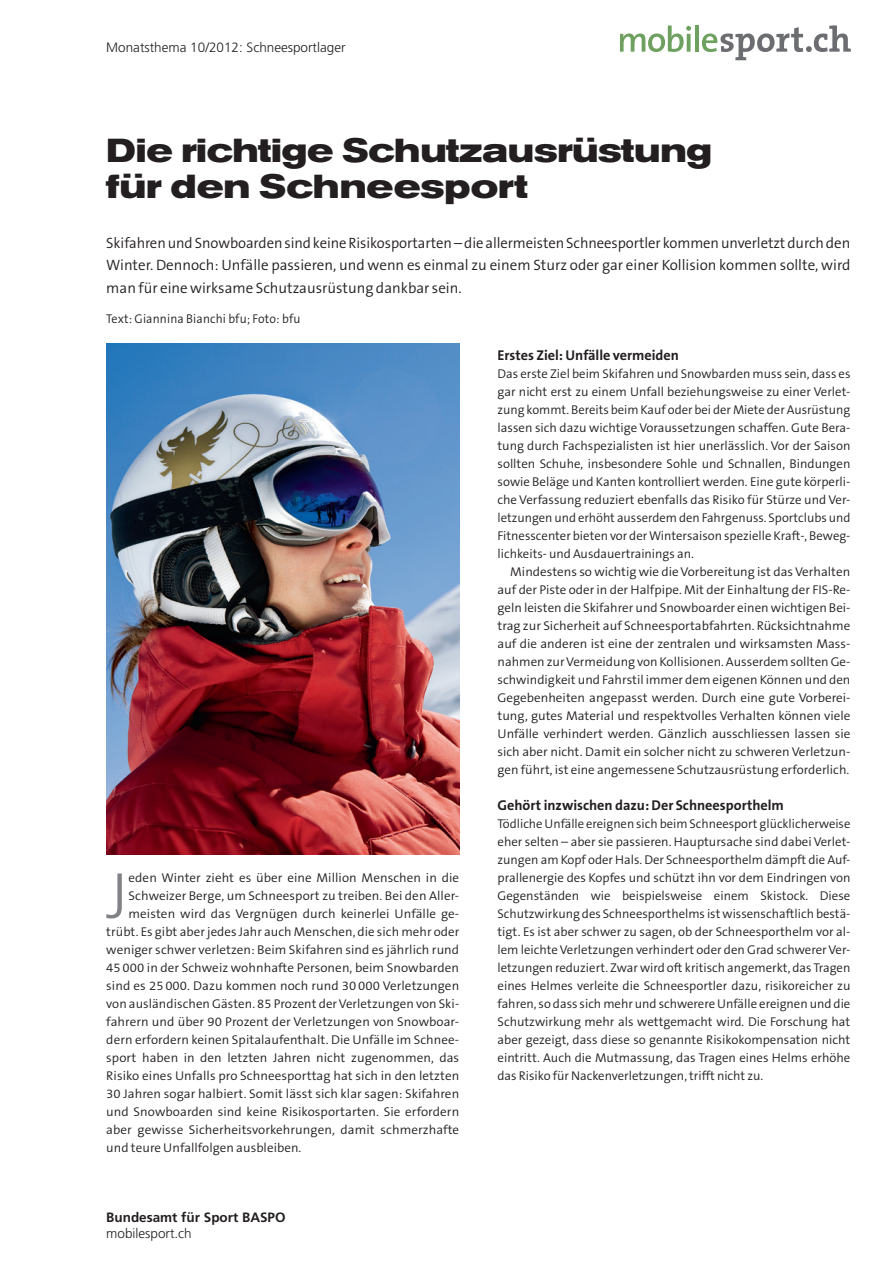
<style>
.page{position:relative;width:893px;height:1263px;background:#fff}
.page>*{position:absolute;margin:0;border:0;box-sizing:border-box;transform-origin:0 0}
.Textbeginn_d{font:300 66.15px "The Sans B3";color:#808285}
.Titel{font:700 expanded 33px/36px "Akzidenz Grotesk BE";letter-spacing:-.005em;color:#231f20}
.Lead{font:300 15px/22.5px "The Sans B4";color:#231f20;text-align:justify}
.Zwischentitel{font:700 14.25px "The Sans B7";color:#231f20}
.t1{font:300 13.5px "Frutiger LT";color:#231f20}
.t2{font:700 13.5px "Frutiger LT";color:#231f20}
.d_Sans_plain__Grund{font:300 12.75px/18px "The Sans B4";color:#231f20;text-align:justify}
.Textbeginn_d-2{font:300 12.75px "The Sans B4";letter-spacing:.005em;color:#231f20}
.Autor_und_Fotograf{font:300 12.75px "The Sans B4";letter-spacing:.015em;color:#231f20;scale:.95 1}
</style>
<div class="page">
<svg style="left:620px;top:26px;width:71px;height:26px"></svg>
<hr style="left:695px;top:26px;width:4px;height:26px;background:#6ea060">
<svg style="left:702px;top:26px;width:148px;height:34px"></svg>
<img style="left:106px;top:343px;width:353px;height:511px">
<p class="t1" style="left:106px;top:39px;width:241px">Monatsthema 10/2012: Schneesportlager</p>
<p class="Titel" style="left:106px;top:133px;width:607px">Die richtige Schutzausrüstung für den Schneesport</p>
<p class="Lead" style="left:106px;top:232px;width:746px">Skifahren und Snowboarden sind keine Risikosportarten – die allermeisten Schneesportler kommen unverletzt durch den Winter. Dennoch: Unfälle passieren, und wenn es einmal zu einem Sturz oder gar einer Kollision kommen sollte, wird man für eine wirksame Schutzausrüstung dankbar sein.</p>
<p class="Autor_und_Fotograf" style="left:106px;top:312px;width:206px">Text: Giannina Bianchi bfu; Foto: bfu</p>
<p class="Textbeginn_d" style="left:106px;top:862px;width:23px">J</p>
<p class="Textbeginn_d-2" style="left:129px;top:871px;width:332px">eden Winter zieht es über eine Million Menschen in die</p>
<p class="Textbeginn_d-2" style="left:129px;top:889px;width:332px">Schweizer Berge, um Schneesport zu treiben. Bei den Aller-</p>
<p class="Textbeginn_d-2" style="left:129px;top:907px;width:332px">meisten wird das Vergnügen durch keinerlei Unfälle ge-</p>
<p class="Textbeginn_d-2" style="left:106px;top:925px;width:354px">trübt. Es gibt aber jedes Jahr auch Menschen, die sich mehr oder</p>
<p class="Textbeginn_d-2" style="left:106px;top:943px;width:354px">weniger schwer verletzen: Beim Skifahren sind es jährlich rund</p>
<p class="Textbeginn_d-2" style="left:106px;top:961px;width:354px">45000 in der Schweiz wohnhafte Personen, beim Snowbarden</p>
<p class="Textbeginn_d-2" style="left:106px;top:979px;width:354px">sind es 25000. Dazu kommen noch rund 30000 Verletzungen</p>
<p class="Textbeginn_d-2" style="left:106px;top:997px;width:354px">von ausländischen Gästen. 85 Prozent der Verletzungen von Ski-</p>
<p class="Textbeginn_d-2" style="left:106px;top:1015px;width:354px">fahrern und über 90 Prozent der Verletzungen von Snowboar-</p>
<p class="Textbeginn_d-2" style="left:106px;top:1033px;width:354px">dern erfordern keinen Spitalaufenthalt. Die Unfälle im Schnee-</p>
<p class="Textbeginn_d-2" style="left:106px;top:1051px;width:354px">sport haben in den letzten Jahren nicht zugenommen, das</p>
<p class="Textbeginn_d-2" style="left:106px;top:1069px;width:354px">Risiko eines Unfalls pro Schneesporttag hat sich in den letzten</p>
<p class="Textbeginn_d-2" style="left:106px;top:1087px;width:354px">30 Jahren sogar halbiert. Somit lässt sich klar sagen: Skifahren</p>
<p class="Textbeginn_d-2" style="left:106px;top:1105px;width:354px">und Snowboarden sind keine Risikosportarten. Sie erfordern</p>
<p class="Textbeginn_d-2" style="left:106px;top:1123px;width:354px">aber gewisse Sicherheitsvorkehrungen, damit schmerzhafte</p>
<p class="Textbeginn_d-2" style="left:106px;top:1141px;width:197px">und teure Unfallfolgen ausbleiben.</p>
<p class="t2" style="left:106px;top:1209px;width:181px">Bundesamt für Sport BASPO</p>
<p class="t1" style="left:106px;top:1225px;width:87px">mobilesport.ch</p>
<p class="Zwischentitel" style="left:497px;top:348px;width:183px">Erstes Ziel: Unfälle vermeiden</p>
<p class="d_Sans_plain__Grund" style="left:497px;top:365px;width:354px">Das erste Ziel beim Skifahren und Snowbarden muss sein, dass es gar nicht erst zu einem Unfall beziehungsweise zu einer Verlet&shy;zung kommt. Bereits beim Kauf oder bei der Miete der Ausrüstung lassen sich dazu wichtige Voraussetzungen schaffen. Gute Bera&shy;tung durch Fachspezialisten ist hier unerlässlich. Vor der Saison sollten Schuhe, insbesondere Sohle und Schnallen, Bindungen sowie Beläge und Kanten kontrolliert werden. Eine gute körperli&shy;che Verfassung reduziert ebenfalls das Risiko für Stürze und Ver&shy;letzungen und erhöht ausserdem den Fahrgenuss. Sportclubs und Fitnesscenter bieten vor der Wintersaison spezielle Kraft-, Beweg&shy;lichkeits- und Ausdauertrainings an.</p>
<p class="d_Sans_plain__Grund" style="left:497px;top:563px;width:354px;text-indent:13px">Mindestens so wichtig wie die Vorbereitung ist das Verhalten auf der Piste oder in der Halfpipe. Mit der Einhaltung der FIS-Re&shy;geln leisten die Skifahrer und Snowboarder einen wichtigen Bei&shy;trag zur Sicherheit auf Schneesportabfahrten. Rücksichtnahme auf die anderen ist eine der zentralen und wirksamsten Mass&shy;nahmen zur Vermeidung von Kollisionen. Ausserdem sollten Ge&shy;schwindigkeit und Fahrstil immer dem eigenen Können und den Gegebenheiten angepasst werden. Durch eine gute Vorberei&shy;tung, gutes Material und respektvolles Verhalten können viele Unfälle verhindert werden. Gänzlich ausschliessen lassen sie sich aber nicht. Damit ein solcher nicht zu schweren Verletzun&shy;gen führt, ist eine angemessene Schutzausrüstung erforderlich.</p>
<p class="Zwischentitel" style="left:497px;top:798px;width:288px">Gehört inzwischen dazu: Der Schneesporthelm</p>
<p class="d_Sans_plain__Grund" style="left:497px;top:815px;width:354px">Tödliche Unfälle ereignen sich beim Schneesport glücklicherweise eher selten – aber sie passieren. Hauptursache sind dabei Verlet&shy;zungen am Kopf oder Hals. Der Schneesporthelm dämpft die Auf&shy;prallenergie des Kopfes und schützt ihn vor dem Eindringen von Gegenständen wie beispielsweise einem Skistock. Diese Schutzwirkung des Schneesporthelms ist wissenschaftlich bestä&shy;tigt. Es ist aber schwer zu sagen, ob der Schneesporthelm vor al&shy;lem leichte Verletzungen verhindert oder den Grad schwerer Ver&shy;letzungen reduziert. Zwar wird oft kritisch angemerkt, das Tragen eines Helmes verleite die Schneesportler dazu, risikoreicher zu fahren, so dass sich mehr und schwerere Unfälle ereignen und die Schutzwirkung mehr als wettgemacht wird. Die Forschung hat aber gezeigt, dass diese so genannte Risikokompensation nicht eintritt. Auch die Mutmassung, das Tragen eines Helms erhöhe das Risiko für Nackenverletzungen, trifft nicht zu.</p>
</div>
